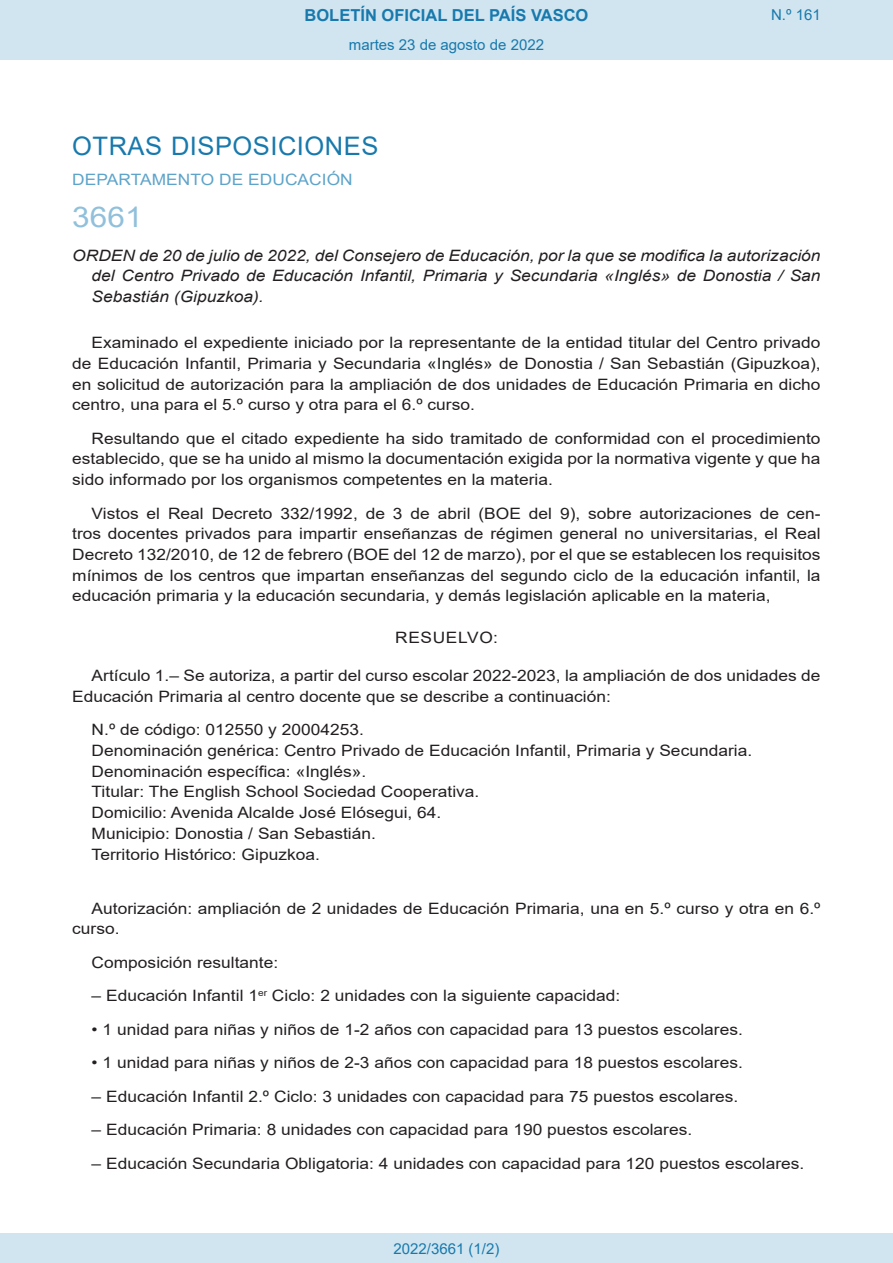
<style>
.page{position:relative;width:893px;height:1263px;background:#fff}
.page>*{position:absolute;margin:0;border:0;box-sizing:border-box;transform-origin:0 0}
.BOPVOrden{font:28.5px "Arial";color:#90c0db;scale:1.11 1}
.BOPVSeccion{font:25.5px "Arial";letter-spacing:.02em;color:#1879ad}
.t1{font:700 16.5px "Arial";color:#1879ad}
.BOPVDetalle{font:15.6px/20.7px "Arial";color:#231f20;text-align:justify;scale:1.11 1}
.BOPVLista{font:15.6px "Arial";color:#231f20;scale:1.11 1}
.BOPVTitulo{font:italic 15.6px/20.7px "Arial";color:#231f20;text-align:justify;scale:1.11 1}
.BOPVOrganismo{font:15.6px "Arial";letter-spacing:.005em;color:#5ea4ca;scale:1.11 1}
.BOPVClave{font:15.6px "Arial";letter-spacing:.035em;color:#231f20;scale:1.11 1}
.Paginacion_Centro{font:15px "Arial";color:#1879ad}
</style>
<div class="page">
<div style="left:0;top:0;width:893px;height:60px;background:#d0e5f0"></div>
<div style="left:0;top:1233px;width:893px;height:30px;background:#d0e5f0"></div>
<p class="t1" style="left:305px;top:3px;width:285px">BOLETÍN OFICIAL DEL PAÍS VASCO</p>
<p class="Paginacion_Centro" style="left:349px;top:35px;width:197px">martes 23 de agosto de 2022</p>
<p class="Paginacion_Centro" style="left:771px;top:5px;width:51px">N.º 161</p>
<p class="BOPVSeccion" style="left:72px;top:128px;width:308px">OTRAS DISPOSICIONES</p>
<p class="BOPVOrganismo" style="left:72px;top:168px;width:254px">DEPARTAMENTO DE EDUCACIÓN</p>
<p class="BOPVOrden" style="left:72px;top:197px;width:65px">3661</p>
<p class="BOPVTitulo" style="left:92px;top:245px;width:658px;text-indent:-19px">ORDEN de 20 de julio de 2022, del Consejero de Educación, por la que se modifica la autorización del Centro Privado de Educación Infantil, Primaria y Secundaria «Inglés» de Donostia / San Sebastián (Gipuzkoa).</p>
<p class="BOPVDetalle" style="left:72px;top:332px;width:676px;text-indent:19px">Examinado el expediente iniciado por la representante de la entidad titular del Centro privado de Educación Infantil, Primaria y Secundaria «Inglés» de Donostia / San Sebastián (Gipuzkoa), en solicitud de autorización para la ampliación de dos unidades de Educación Primaria en dicho centro, una para el 5.º curso y otra para el 6.º curso.</p>
<p class="BOPVDetalle" style="left:72px;top:428px;width:676px;text-indent:19px">Resultando que el citado expediente ha sido tramitado de conformidad con el procedimiento establecido, que se ha unido al mismo la documentación exigida por la normativa vigente y que ha sido informado por los organismos competentes en la materia.</p>
<p class="BOPVDetalle" style="left:72px;top:503px;width:676px;text-indent:19px">Vistos el Real Decreto 332/1992, de 3 de abril (BOE del 9), sobre autorizaciones de cen&shy;tros docentes privados para impartir enseñanzas de régimen general no universitarias, el Real Decreto 132/2010, de 12 de febrero (BOE del 12 de marzo), por el que se establecen los requisitos mínimos de los centros que impartan enseñanzas del segundo ciclo de la educación infantil, la educación primaria y la educación secundaria, y demás legislación aplicable en la materia,</p>
<p class="BOPVClave" style="left:395px;top:627px;width:94px">RESUELVO:</p>
<p class="BOPVDetalle" style="left:72px;top:665px;width:676px;text-indent:19px">Artículo 1.– Se autoriza, a partir del curso escolar 2022-2023, la ampliación de dos unidades de<br>Educación Primaria al centro docente que se describe a continuación:</p>
<p class="BOPVLista" style="left:92px;top:719px;width:247px">N.º de código: 012550 y 20004253.</p>
<p class="BOPVLista" style="left:92px;top:740px;width:597px">Denominación genérica: Centro Privado de Educación Infantil, Primaria y Secundaria.</p>
<p class="BOPVLista" style="left:92px;top:760px;width:249px">Denominación específica: «Inglés».</p>
<p class="BOPVLista" style="left:92px;top:781px;width:351px">Titular: The English School Sociedad Cooperativa.</p>
<p class="BOPVLista" style="left:92px;top:802px;width:317px">Domicilio: Avenida Alcalde José Elósegui, 64.</p>
<p class="BOPVLista" style="left:92px;top:822px;width:258px">Municipio: Donostia / San Sebastián.</p>
<p class="BOPVLista" style="left:92px;top:843px;width:207px">Territorio Histórico: Gipuzkoa.</p>
<p class="BOPVDetalle" style="left:72px;top:898px;width:676px;text-indent:19px">Autorización: ampliación de 2 unidades de Educación Primaria, una en 5.º curso y otra en 6.º curso.</p>
<p class="BOPVDetalle" style="left:92px;top:952px;width:170px">Composición resultante:</p>
<p class="BOPVDetalle" style="left:92px;top:985px;width:478px">– Educación Infantil 1<sup>er</sup> Ciclo: 2 unidades con la siguiente capacidad:</p>
<p class="BOPVDetalle" style="left:92px;top:1019px;width:588px">• 1 unidad para niñas y niños de 1-2 años con capacidad para 13 puestos escolares.</p>
<p class="BOPVDetalle" style="left:92px;top:1052px;width:588px">• 1 unidad para niñas y niños de 2-3 años con capacidad para 18 puestos escolares.</p>
<p class="BOPVDetalle" style="left:92px;top:1086px;width:584px">– Educación Infantil 2.º Ciclo: 3 unidades con capacidad para 75 puestos escolares.</p>
<p class="BOPVDetalle" style="left:92px;top:1119px;width:543px">– Educación Primaria: 8 unidades con capacidad para 190 puestos escolares.</p>
<p class="BOPVDetalle" style="left:92px;top:1153px;width:644px">– Educación Secundaria Obligatoria: 4 unidades con capacidad para 120 puestos escolares.</p>
<p class="Paginacion_Centro" style="left:393px;top:1238px;width:107px">2022/3661 (1/2)</p>
</div>
